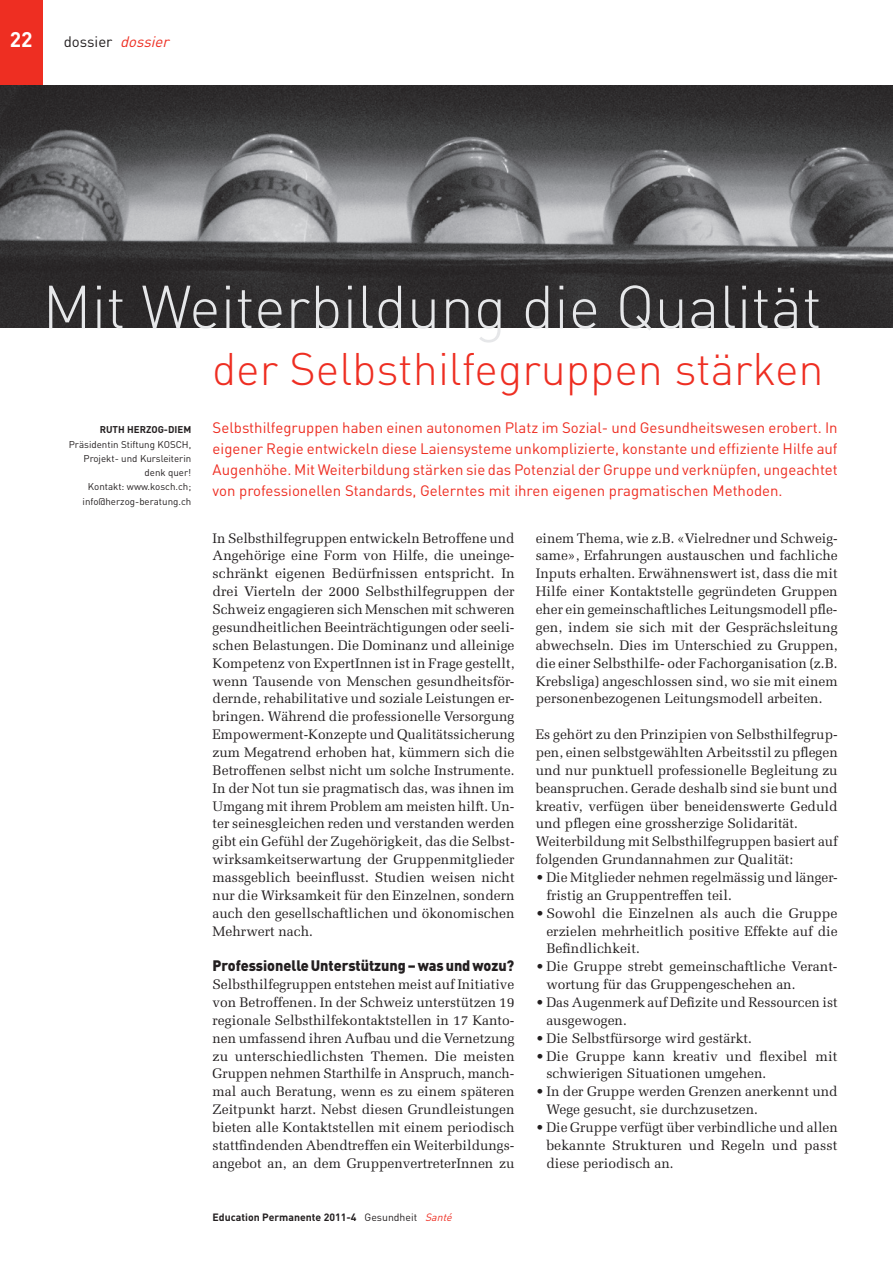
<style>
.page{position:relative;width:893px;height:1263px;background:#fff}
.page>*{position:absolute;margin:0;border:0;box-sizing:border-box;transform-origin:0 0}
.t1{font:300 60px "DIN";color:#e6e7e9}
.t2{font:300 45px "DIN";color:#ee2e22}
.t3{font:700 21px "DIN";color:#fff}
.t4{font:15px/21px "DIN";color:#ee2e22;text-align:justify}
.t5{font:900 15px "DIN";letter-spacing:-.005em;color:#231f20;scale:.96 1}
.t6{font:15px "DIN";color:#231f20}
.t7{font:13.8px/17.9px "Melior";color:#231f20}
.t8{font:700 10.5px "DIN";color:#231f20}
.t9{font:9.75px/14.2px "DIN";color:#231f20;text-align:right}
.t10{font:700 9.75px "DIN";color:#231f20}
.s1{font-style:italic;color:#ee2e22}
.s2{font-weight:400}
.s3{font-family:"DIN Regular Alternate";font-weight:400;font-style:italic;color:#ee2e22}
</style>
<div class="page">
<div style="left:0;top:0;width:43px;height:85px;background:#ee2e22"></div>
<img style="left:0;top:85px;width:893px;height:242px">
<h3 class="t3" style="left:10px;top:26px;width:24px">22</h3>
<p class="t6" style="left:64px;top:33px;width:111px">dossier <span class="s1">dossier</span></p>
<h1 class="t1" style="left:43px;top:270px;width:781px">Mit Weiterbildung die Qualität</h1>
<h2 class="t2" style="left:212px;top:341px;width:613px">der Selbsthilfegruppen stärken</h2>
<p class="t10" style="left:100px;top:423px;width:35px">Ruth Her</p>
<p class="t10" style="left:146px;top:423px;width:47px">zog-Diem</p>
<p class="t9" style="left:69px;top:437px;width:124px">Präsidentin Stiftung KOSCH,<br>Projekt- und Kursleiterin denk quer!<br>Kontakt: www.kosch.ch; info@herzog-beratung.ch</p>
<p class="t4" style="left:213px;top:417px;width:627px">Selbsthilfegruppen haben einen autonomen Platz im Sozial- und Gesundheitswesen erobert. In eigener Regie entwickeln diese Laiensysteme unkomplizierte, konstante und effiziente Hilfe auf Augenhöhe. Mit Weiterbildung stärken sie das Potenzial der Gruppe und verknüpfen, ungeachtet von professionellen Standards, Gelerntes mit ihren eigenen pragmatischen Methoden.</p>
<p class="t7" style="left:213px;top:529px;width:304px;text-align:justify">In Selbsthilfegruppen entwickeln Betroffene und Angehörige eine Form von Hilfe, die uneinge&shy;schränkt eigenen Bedürfnissen entspricht. In drei Vierteln der 2000 Selbsthilfegruppen der Schweiz engagieren sich Menschen mit schweren gesundheitlichen Beeinträchtigungen oder seeli&shy;schen Belastungen. Die Dominanz und alleinige Kompetenz von ExpertInnen ist in Frage gestellt, wenn Tausende von Menschen gesundheitsför&shy;dernde, rehabilitative und soziale Leistungen er&shy;bringen. Während die professionelle Versorgung Empowerment-Konzepte und Qualitätssicherung zum Megatrend erhoben hat, kümmern sich die Betroffenen selbst nicht um solche Instrumente.<br>In der Not tun sie pragmatisch das, was ihnen im Umgang mit ihrem Problem am meisten hilft. Un&shy;ter seinesgleichen reden und verstanden werden gibt ein Gefühl der Zugehörigkeit, das die Selbst&shy;wirksamkeitserwartung der Gruppenmitglieder massgeblich beeinflusst. Studien weisen nicht nur die Wirksamkeit für den Einzelnen, sondern auch den gesellschaftlichen und ökonomischen Mehrwert nach.</p>
<p class="t5" style="left:213px;top:956px;width:316px">Professionelle Unterstützung – was und wozu?</p>
<p class="t7" style="left:213px;top:975px;width:304px;text-align:justify">Selbsthilfegruppen entstehen meist auf Initiative von Betroffenen. In der Schweiz unterstützen 19 regionale Selbsthilfekontaktstellen in 17 Kanto&shy;nen umfassend ihren Aufbau und die Vernetzung zu unterschiedlichsten Themen. Die meisten Gruppen nehmen Starthilfe in Anspruch, manch&shy;mal auch Beratung, wenn es zu einem späteren Zeitpunkt harzt. Nebst diesen Grundleistungen bieten alle Kontaktstellen mit einem periodisch stattfindenden Abendtreffen ein Weiterbildungs&shy;angebot an, an dem GruppenvertreterInnen zu</p>
<p class="t7" style="left:536px;top:529px;width:303px;text-align:justify">einem Thema, wie z.B. «Vielredner und Schweig&shy;same», Erfahrungen austauschen und fachliche Inputs erhalten. Erwähnenswert ist, dass die mit Hilfe einer Kontaktstelle gegründeten Gruppen eher ein gemeinschaftliches Leitungsmodell pfle&shy;gen, indem sie sich mit der Gesprächsleitung abwechseln. Dies im Unterschied zu Gruppen, die einer Selbsthilfe- oder Fachorganisation (z.B.<br>Krebsliga) angeschlossen sind, wo sie mit einem personenbezogenen Leitungsmodell arbeiten.</p>
<p class="t7" style="left:536px;top:725px;width:303px">Es gehört zu den Prinzipien von Selbsthilfegrup&shy;pen, einen selbstgewählten Arbeitsstil zu pflegen und nur punktuell professionelle Begleitung zu beanspruchen. Gerade deshalb sind sie bunt und kreativ, verfügen über beneidenswerte Geduld und pflegen eine grossherzige Solidarität.<br>Weiterbildung mit Selbsthilfegruppen basiert auf folgenden Grundannahmen zur Qualität:</p>
<p class="t7" style="left:546px;top:868px;width:293px;text-indent:-11px">• Die Mitglieder nehmen regelmässig und länger&shy;fristig an Gruppentreffen teil.</p>
<p class="t7" style="left:546px;top:904px;width:293px;text-align:justify;text-indent:-11px">• Sowohl die Einzelnen als auch die Gruppe erzielen mehrheitlich positive Effekte auf die Befindlichkeit.</p>
<p class="t7" style="left:546px;top:957px;width:293px;text-indent:-11px">• Die Gruppe strebt gemeinschaftliche Verant&shy;wortung für das Gruppengeschehen an.</p>
<p class="t7" style="left:546px;top:993px;width:293px;text-indent:-11px">• Das Augenmerk auf Defizite und Ressourcen ist ausgewogen.</p>
<p class="t7" style="left:536px;top:1029px;width:218px">• Die Selbstfürsorge wird gestärkt.</p>
<p class="t7" style="left:546px;top:1047px;width:293px;text-indent:-11px">• Die Gruppe kann kreativ und flexibel mit schwierigen Situationen umgehen.</p>
<p class="t7" style="left:546px;top:1082px;width:293px;text-indent:-11px">• In der Gruppe werden Grenzen anerkennt und<br>Wege gesucht, sie durchzusetzen.</p>
<p class="t7" style="left:546px;top:1118px;width:293px;text-align:justify;text-indent:-11px">• Die Gruppe verfügt über verbindliche und allen bekannte Strukturen und Regeln und passt diese periodisch an.</p>
<p class="t8" style="left:213px;top:1210px;width:244px">Education Permanente 2011-4 <span class="s2">Gesundheit</span> <span class="s3">Santé</span></p>
</div>
